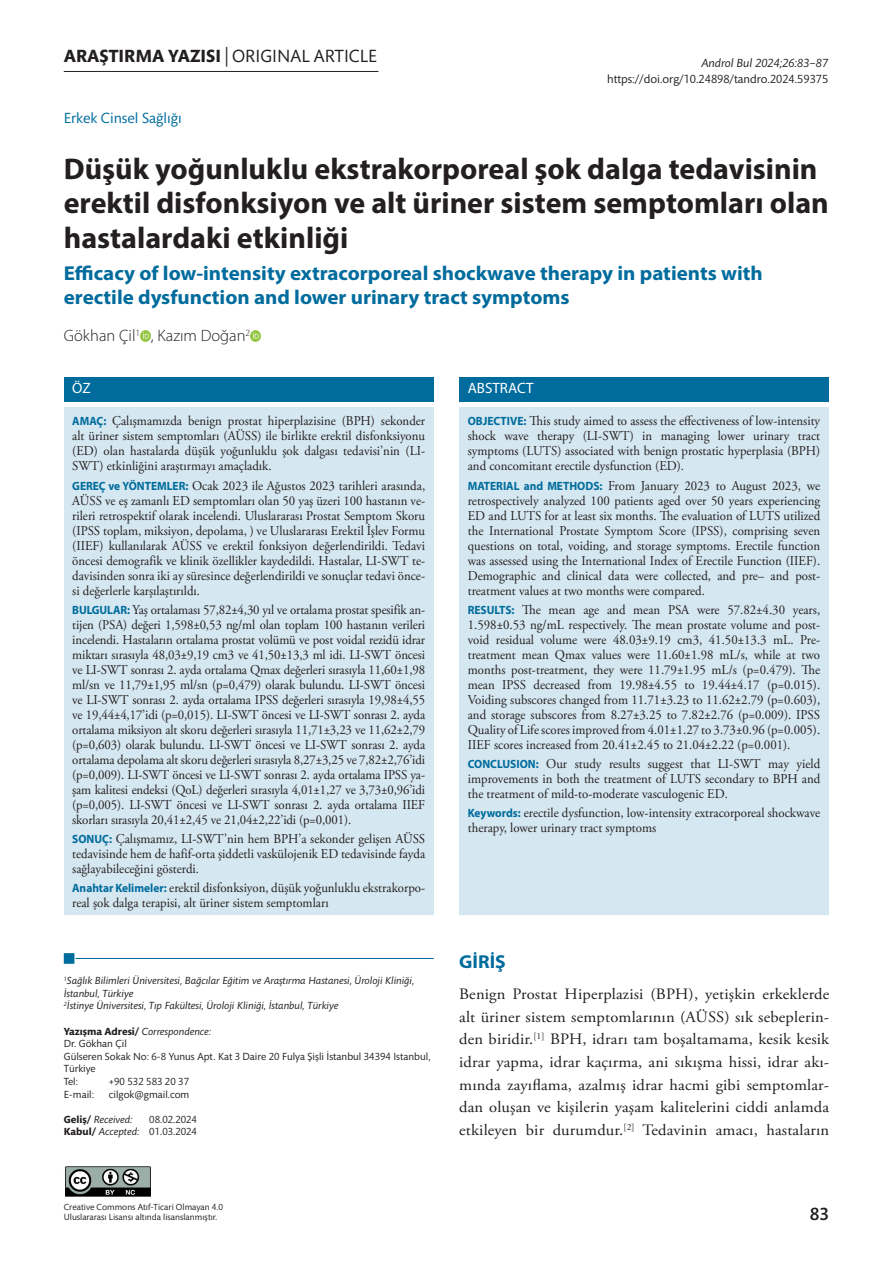
<style>
.page{position:relative;width:893px;height:1263px;background:#fff}
.page>*{position:absolute;margin:0;border:0;box-sizing:border-box;transform-origin:0 0}
.t1{font:700 30px/34.5px "Myriad Pro";color:#231f20}
.t2{font:700 20.1px/24px "Myriad Pro";color:#006c9d;scale:1.04 1}
.t3{font:700 18.75px "Myriad Pro";color:#006c9d;scale:1.04 1}
.t4{font:18px "Mundo Sans Std";color:#231f20}
.t5{font:500 18px "Mundo Sans Std";color:#231f20}
.t6{font:300 16.5px "Myriad Pro";color:#231f20}
.t7{font:15.9px/22.6px "Adobe Garamond Pro";letter-spacing:.01em;color:#231f20;text-align:justify;scale:1.04 1}
.t8{font:15px "Mundo Sans Std";color:#006c9d}
.t9{font:15px "Myriad Pro";color:#fff}
.t10{font:13.5px/15px "Adobe Garamond Pro";color:#231f20;text-align:justify;scale:.95 1}
.t11{font:12px "Mundo Sans Std";color:#231f20}
.t12{font:italic 12px "Mundo Sans Std";color:#231f20}
.t13{font:10.5px/12.6px "Mundo Sans Std";color:#231f20}
.t14{font:italic 10.5px/12.6px "Mundo Sans Std";color:#231f20}
.t15{font:9px/10.5px "Mundo Sans Std";color:#231f20}
.s1{font-weight:700}
.s2{font-family:"Myriad Pro";font-weight:700;font-size:12px;color:#006c9d}
.s3{font-style:italic}
.s4{font-weight:700;font-style:normal}
</style>
<div class="page">
<hr style="left:64px;top:71px;width:314px;height:1px;background:#231f20">
<img style="left:65px;top:1166px;width:86px;height:31px">
<svg style="left:140px;top:330px;width:11px;height:11px"></svg>
<svg style="left:250px;top:330px;width:11px;height:11px"></svg>
<div style="left:459px;top:377px;width:370px;height:25px;background:#006c9d"></div>
<div style="left:459px;top:407px;width:370px;height:509px;background:#d5e7f0"></div>
<hr style="left:459px;top:915px;width:370px;height:2px;background:#fff">
<div style="left:64px;top:377px;width:370px;height:25px;background:#006c9d"></div>
<div style="left:64px;top:407px;width:370px;height:509px;background:#d5e7f0"></div>
<hr style="left:64px;top:915px;width:370px;height:2px;background:#fff">
<div style="left:64px;top:953px;width:10px;height:11px;background:#006c9d;border:2px solid #006c9d"></div>
<hr style="left:76px;top:958px;width:358px;height:1px;background:#006c9d">
<h3 class="t4" style="left:64px;top:46px;width:315px"><span class="s1">ARAŞTIRMA YAZISI</span> | ORIGINAL ARTICLE</h3>
<p class="t12" style="left:701px;top:56px;width:128px">Androl Bul 2024;26:83−87</p>
<p class="t11" style="left:607px;top:73px;width:223px">https://doi.org/10.24898/tandro.2024.59375</p>
<p class="t8" style="left:64px;top:110px;width:120px">Erkek Cinsel Sağlığı</p>
<h1 class="t1" style="left:64px;top:150px;width:766px">Düşük yoğunluklu ekstrakorporeal şok dalga tedavisinin erektil disfonksiyon ve alt üriner sistem semptomları olan hastalardaki etkinliği</h1>
<h2 class="t2" style="left:64px;top:261px;width:674px">Efficacy of low-intensity extracorporeal shockwave therapy in patients with erectile dysfunction and lower urinary tract symptoms</h2>
<p class="t6" style="left:64px;top:327px;width:188px">Gökhan Çil<sup>1</sup> , Kazım Doğan<sup>2</sup></p>
<p class="t9" style="left:468px;top:379px;width:67px">ABSTRACT</p>
<p class="t10" style="left:468px;top:414px;width:372px"><span class="s2">OBJECTIVE:</span> This study aimed to assess the effectiveness of low-intensity shock wave therapy (LI-SWT) in managing lower urinary tract symptoms (LUTS) associated with benign prostatic hyperplasia (BPH) and concomitant erectile dysfunction (ED).</p>
<p class="t10" style="left:468px;top:478px;width:372px"><span class="s2">MATERIAL and METHODS:</span> From January 2023 to August 2023, we retrospectively analyzed 100 patients aged over 50 years experiencing ED and LUTS for at least six months. The evaluation of LUTS utilized the International Prostate Symptom Score (IPSS), comprising seven questions on total, voiding, and storage symptoms. Erectile function was assessed using the International Index of Erectile Function (IIEF).<br>Demographic and clinical data were collected, and pre– and post&shy;treatment values at two months were compared.</p>
<p class="t10" style="left:468px;top:602px;width:372px"><span class="s2">RESULTS:</span> The mean age and mean PSA were 57.82±4.30 years, 1.598±0.53 ng/mL respectively. The mean prostate volume and post&shy;void residual volume were 48.03±9.19 cm3, 41.50±13.3 mL. Pre&shy;treatment mean Qmax values were 11.60±1.98 mL/s, while at two months post-treatment, they were 11.79±1.95 mL/s (p=0.479). The mean IPSS decreased from 19.98±4.55 to 19.44±4.17 (p=0.015).<br>Voiding subscores changed from 11.71±3.23 to 11.62±2.79 (p=0.603), and storage subscores from 8.27±3.25 to 7.82±2.76 (p=0.009). IPSS Quality of Life scores improved from 4.01±1.27 to 3.73±0.96 (p=0.005).<br>IIEF scores increased from 20.41±2.45 to 21.04±2.22 (p=0.001).</p>
<p class="t10" style="left:468px;top:757px;width:372px"><span class="s2">CONCLUSION:</span> Our study results suggest that LI-SWT may yield improvements in both the treatment of LUTS secondary to BPH and the treatment of mild-to-moderate vasculogenic ED.</p>
<p class="t10" style="left:468px;top:806px;width:372px"><span class="s2">Keywords:</span> erectile dysfunction, low-intensity extracorporeal shockwave therapy, lower urinary tract symptoms</p>
<p class="t9" style="left:72px;top:379px;width:20px">ÖZ</p>
<p class="t10" style="left:72px;top:414px;width:373px"><span class="s2">AMAÇ:</span> Çalışmamızda benign prostat hiperplazisine (BPH) sekonder alt üriner sistem semptomları (AÜSS) ile birlikte erektil disfonksiyonu (ED) olan hastalarda düşük yoğunluklu şok dalgası tedavisi’nin (LI-SWT) etkinliğini araştırmayı amaçladık.</p>
<p class="t10" style="left:72px;top:478px;width:373px"><span class="s2">GEREÇ ve YÖNTEMLER:</span> Ocak 2023 ile Ağustos 2023 tarihleri arasında, AÜSS ve eş zamanlı ED semptomları olan 50 yaş üzeri 100 hastanın ve&shy;rileri retrospektif olarak incelendi. Uluslararası Prostat Semptom Skoru (IPSS toplam, miksiyon, depolama, ) ve Uluslararası Erektil İşlev Formu (IIEF) kullanılarak AÜSS ve erektil fonksiyon değerlendirildi. Tedavi öncesi demografik ve klinik özellikler kaydedildi. Hastalar, LI-SWT te&shy;davisinden sonra iki ay süresince değerlendirildi ve sonuçlar tedavi önce&shy;si değerlerle karşılaştırıldı.</p>
<p class="t10" style="left:72px;top:602px;width:373px"><span class="s2">BULGULAR:</span> Yaş ortalaması 57,82±4,30 yıl ve ortalama prostat spesifik an&shy;tijen (PSA) değeri 1,598±0,53 ng/ml olan toplam 100 hastanın verileri incelendi. Hastaların ortalama prostat volümü ve post voidal rezidü idrar miktarı sırasıyla 48,03±9,19 cm3 ve 41,50±13,3 ml idi. LI-SWT öncesi ve LI-SWT sonrası 2. ayda ortalama Qmax değerleri sırasıyla 11,60±1,98 ml/sn ve 11,79±1,95 ml/sn (p=0,479) olarak bulundu. LI-SWT öncesi ve LI-SWT sonrası 2. ayda ortalama IPSS değerleri sırasıyla 19,98±4,55 ve 19,44±4,17’idi (p=0,015). LI-SWT öncesi ve LI-SWT sonrası 2. ayda ortalama miksiyon alt skoru değerleri sırasıyla 11,71±3,23 ve 11,62±2,79 (p=0,603) olarak bulundu. LI-SWT öncesi ve LI-SWT sonrası 2. ayda ortalama depolama alt skoru değerleri sırasıyla 8,27±3,25 ve 7,82±2,76’idi (p=0,009). LI-SWT öncesi ve LI-SWT sonrası 2. ayda ortalama IPSS ya&shy;şam kalitesi endeksi (QoL) değerleri sırasıyla 4,01±1,27 ve 3,73±0,96’idi (p=0,005). LI-SWT öncesi ve LI-SWT sonrası 2. ayda ortalama IIEF skorları sırasıyla 20,41±2,45 ve 21,04±2,22’idi (p=0,001).</p>
<p class="t10" style="left:72px;top:832px;width:373px"><span class="s2">SONUÇ:</span> Çalışmamız, LI-SWT’nin hem BPH’a sekonder gelişen AÜSS tedavisinde hem de hafif-orta şiddetli vaskülojenik ED tedavisinde fayda sağlayabileceğini gösterdi.</p>
<p class="t10" style="left:72px;top:881px;width:373px"><span class="s2">Anahtar Kelimeler:</span> erektil disfonksiyon, düşük yoğunluklu ekstrakorpo&shy;real şok dalga terapisi, alt üriner sistem semptomları</p>
<p class="t14" style="left:64px;top:975px;width:352px"><sup>1</sup>Sağlık Bilimleri Üniversitesi, Bağcılar Eğitim ve Araştırma Hastanesi, Üroloji Kliniği,<br>İstanbul, Türkiye<br><sup>2</sup>İstinye Üniversitesi, Tıp Fakültesi, Üroloji Kliniği, İstanbul, Türkiye</p>
<p class="t13" style="left:64px;top:1025px;width:368px"><span class="s1">Yazışma Adresi/</span> <span class="s3">Correspondence:<br></span>Dr. Gökhan Çil<br>Gülseren Sokak No: 6-8 Yunus Apt. Kat 3 Daire 20 Fulya Şişli İstanbul 34394 Istanbul,<br>Türkiye<br>Tel:</p>
<p class="t13" style="left:109px;top:1075px;width:82px">+90 532 583 20 37</p>
<p class="t13" style="left:64px;top:1088px;width:32px">E-mail:</p>
<p class="t13" style="left:109px;top:1088px;width:82px">cilgok@gmail.com</p>
<p class="t14" style="left:64px;top:1113px;width:70px"><span class="s4">Geliş/</span> Received:</p>
<p class="t13" style="left:64px;top:1113px;width:135px;text-align:right">08.02.2024<br><span class="s1">Kabul/</span> <span class="s3">Accepted:</span> 01.03.2024</p>
<p class="t15" style="left:64px;top:1202px;width:161px">Creative Commons Atıf-Ticari Olmayan 4.0<br>Uluslararası Lisansı altında lisanslanmıştır.</p>
<h3 class="t3" style="left:459px;top:949px;width:46px">GİRİŞ</h3>
<p class="t7" style="left:459px;top:983px;width:357px">Benign Prostat Hiperplazisi (BPH), yetişkin erkeklerde alt üriner sistem semptomlarının (AÜSS) sık sebeplerin&shy;den biridir.<sup>[1]</sup> BPH, idrarı tam boşaltamama, kesik kesik idrar yapma, idrar kaçırma, ani sıkışma hissi, idrar akı&shy;mında zayıflama, azalmış idrar hacmi gibi semptomlar&shy;dan oluşan ve kişilerin yaşam kalitelerini ciddi anlamda etkileyen bir durumdur.<sup>[2]</sup> Tedavinin amacı, hastaların</p>
<h3 class="t5" style="left:810px;top:1205px;width:21px">83</h3>
</div>
